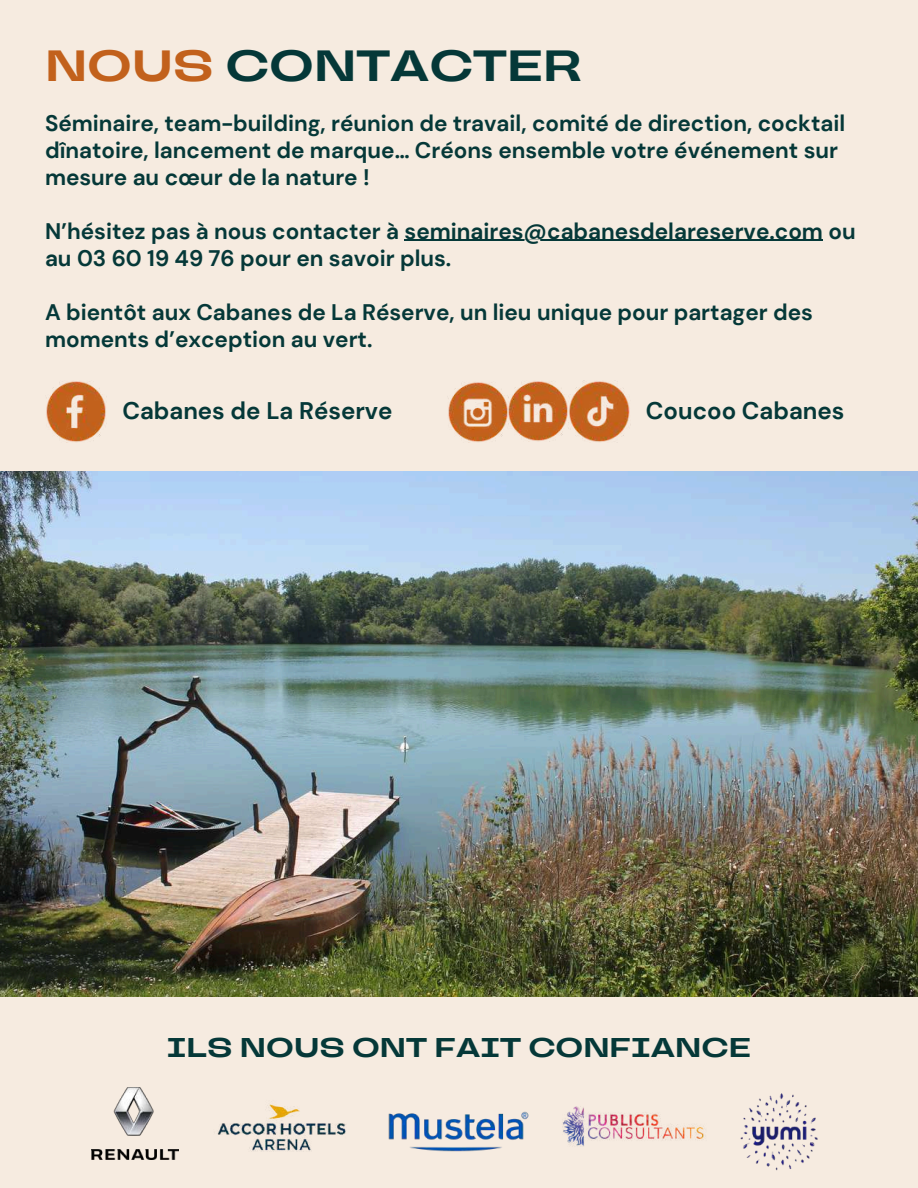
<style>
.page{position:relative;width:918px;height:1188px;background:#f6ebe0}
.page>*{position:absolute;margin:0;border:0;box-sizing:border-box;transform-origin:0 0}
.t1{font:700 43.5px "TT Travels Next";color:#053838}
.t2{font:700 27px "TT Travels Next";color:#053838}
.t3{font:700 24px "DM Sans";color:#053838}
.t4{font:700 22.5px/27px "DM Sans";color:#053838}
.s1{color:#c2611c}
</style>
<div class="page">
<img style="left:92px;top:1087px;width:86px;height:72px">
<img style="left:217px;top:1104px;width:129px;height:48px">
<img style="left:388px;top:1111px;width:141px;height:41px">
<img style="left:562px;top:1106px;width:142px;height:41px">
<img style="left:740px;top:1093px;width:78px;height:78px">
<img style="left:0;top:471px;width:918px;height:525px">
<img style="left:448px;top:381px;width:183px;height:62px">
<img style="left:46px;top:381px;width:60px;height:62px">
<hr style="left:405px;top:240px;width:418px;height:1px;background:#053838">
<h1 class="t1" style="left:45px;top:35px;width:538px"><span class="s1">NOUS</span> CONTACTER</h1>
<p class="t4" style="left:45px;top:110px;width:802px">Séminaire, team-building, réunion de travail, comité de direction, cocktail dînatoire, lancement de marque… Créons ensemble votre événement sur mesure au cœur de la nature !</p>
<p class="t4" style="left:45px;top:218px;width:812px">N’hésitez pas à nous contacter à seminaires@cabanesdelareserve.com ou au 03 60 19 49 76 pour en savoir plus.</p>
<p class="t4" style="left:45px;top:299px;width:770px">A bientôt aux Cabanes de La Réserve, un lieu unique pour partager des moments d’exception au vert.</p>
<p class="t3" style="left:122px;top:395px;width:272px">Cabanes de La Réserve</p>
<p class="t3" style="left:646px;top:395px;width:200px">Coucoo Cabanes</p>
<p class="t2" style="left:167px;top:1029px;width:586px">ILS NOUS ONT FAIT CONFIANCE</p>
</div>
